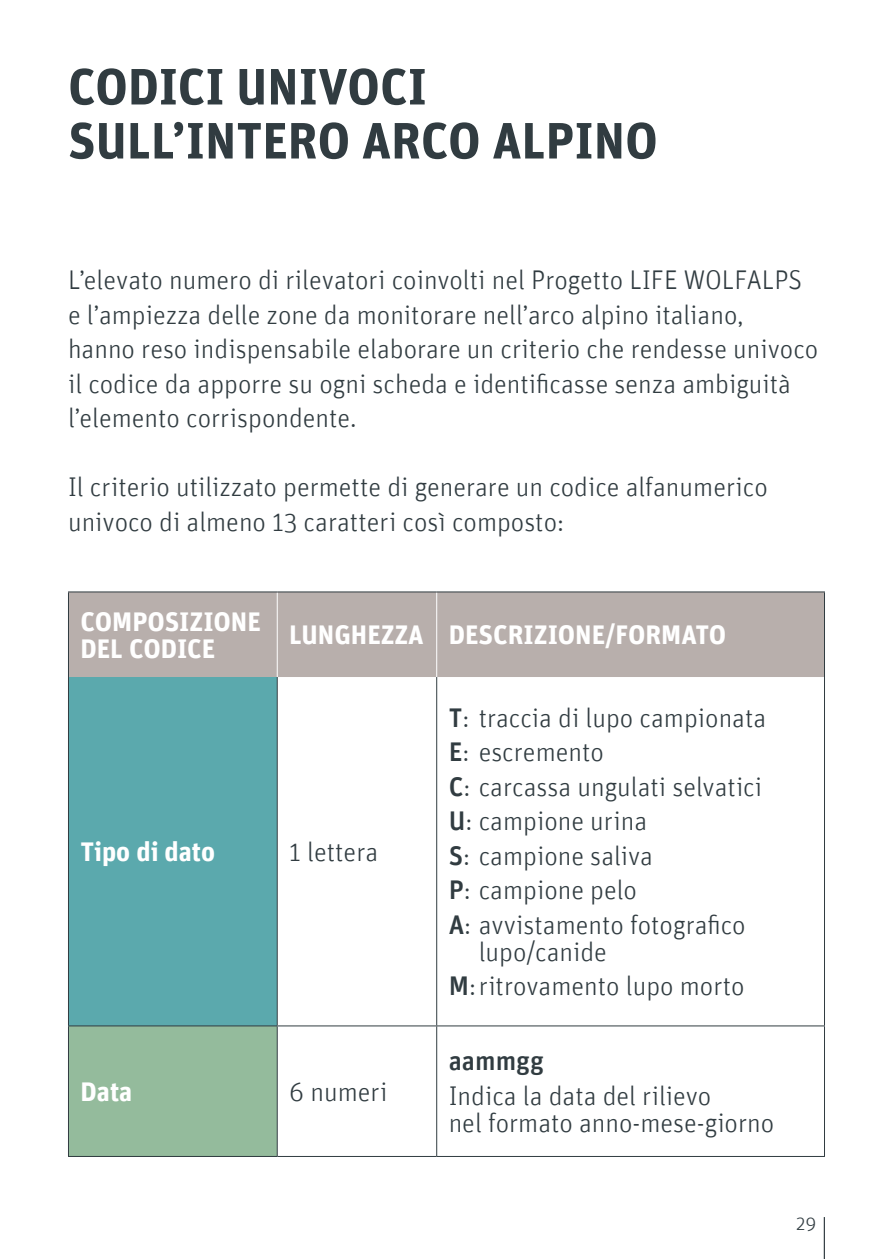
<style>
.page{position:relative;width:893px;height:1259px;background:#fff}
.page>*{position:absolute;margin:0;border:0;box-sizing:border-box;transform-origin:0 0}
.t1{font:700 51px/54px "Unit";color:#313c41}
.t2{font:300 27px/34.5px "Unit";color:#313c41}
.t3{font:700 27px/27px "Unit";color:#fff}
.t4{font:500 27px "Unit";color:#313c41}
.t5{font:300 19.5px "Unit";color:#313c41}
.s1{font-weight:500}
</style>
<div class="page">
<hr style="left:824px;top:1217px;width:1px;height:42px;background:#313c41">
<div style="left:69px;top:592px;width:755px;height:85px;background:#b8afac"></div>
<div style="left:68px;top:677px;width:209px;height:349px;background:#5ba9ad"></div>
<div style="left:68px;top:1026px;width:209px;height:130px;background:#94bb9c"></div>
<hr style="left:436px;top:677px;width:1px;height:348px;background:#313c41">
<hr style="left:824px;top:677px;width:1px;height:348px;background:#313c41">
<hr style="left:278px;top:1025px;width:159px;height:1px;background:#313c41">
<hr style="left:437px;top:1025px;width:388px;height:1px;background:#313c41">
<hr style="left:436px;top:1026px;width:1px;height:130px;background:#313c41">
<hr style="left:824px;top:1026px;width:1px;height:130px;background:#313c41">
<hr style="left:278px;top:1156px;width:159px;height:1px;background:#313c41">
<hr style="left:437px;top:1156px;width:388px;height:1px;background:#313c41">
<hr style="left:277px;top:592px;width:1px;height:85px;background:#fff">
<hr style="left:436px;top:592px;width:1px;height:85px;background:#fff">
<hr style="left:68px;top:591px;width:209px;height:1px;background:#313c41">
<hr style="left:68px;top:592px;width:1px;height:85px;background:#313c41">
<hr style="left:277px;top:591px;width:160px;height:1px;background:#313c41">
<hr style="left:437px;top:591px;width:388px;height:1px;background:#313c41">
<hr style="left:824px;top:592px;width:1px;height:85px;background:#313c41">
<hr style="left:68px;top:677px;width:1px;height:348px;background:#313c41">
<hr style="left:277px;top:677px;width:1px;height:348px;background:#313c41">
<hr style="left:68px;top:1026px;width:1px;height:130px;background:#313c41">
<hr style="left:68px;top:1025px;width:210px;height:1px;background:#313c41">
<hr style="left:68px;top:1156px;width:210px;height:1px;background:#313c41">
<hr style="left:277px;top:1026px;width:1px;height:130px;background:#313c41">
<h1 class="t1" style="left:68px;top:59px;width:591px">CODICI UNIVOCI<br>SULL’INTERO ARCO ALPINO</h1>
<p class="t2" style="left:68px;top:262px;width:752px">L’elevato numero di rilevatori coinvolti nel Progetto LIFE WOLFALPS e l’ampiezza delle zone da monitorare nell’arco alpino italiano,<br>hanno reso indispensabile elaborare un criterio che rendesse univoco il codice da apporre su ogni scheda e identificasse senza ambiguità l’elemento corrispondente.</p>
<p class="t2" style="left:68px;top:469px;width:701px">Il criterio utilizzato permette di generare un codice alfanumerico univoco di almeno 13 caratteri così composto:</p>
<p class="t3" style="left:80px;top:607px;width:182px">COMPOSIZIONE<br>DEL CODICE</p>
<p class="t3" style="left:289px;top:620px;width:439px">LUNGHEZZA DESCRIZIONE/FORMATO</p>
<p class="t3" style="left:80px;top:837px;width:136px">Tipo di dato</p>
<p class="t2" style="left:289px;top:834px;width:90px">1 lettera</p>
<p class="t3" style="left:80px;top:1077px;width:53px">Data</p>
<p class="t2" style="left:289px;top:1074px;width:100px">6 numeri</p>
<p class="t2" style="left:449px;top:700px;width:319px"><span class="s1">T</span>: traccia di lupo campionata<br><span class="s1">E</span>: escremento<br><span class="s1">C</span>: carcassa ungulati selvatici<br><span class="s1">U</span>: campione urina<br><span class="s1">S</span>: campione saliva<br><span class="s1">P</span>: campione pelo<br><span class="s1">A</span>: avvistamento fotografico</p>
<p class="t2" style="left:449px;top:934px;width:297px;text-indent:30px">lupo/canide<br><span class="s1">M</span>:ritrovamento lupo morto</p>
<p class="t4" style="left:449px;top:1044px;width:97px">aammgg</p>
<p class="t2" style="left:449px;top:1081px;width:327px;line-height:27px">Indica la data del rilievo<br>nel formato anno-mese-giorno</p>
<p class="t5" style="left:796px;top:1212px;width:22px">29</p>
</div>
